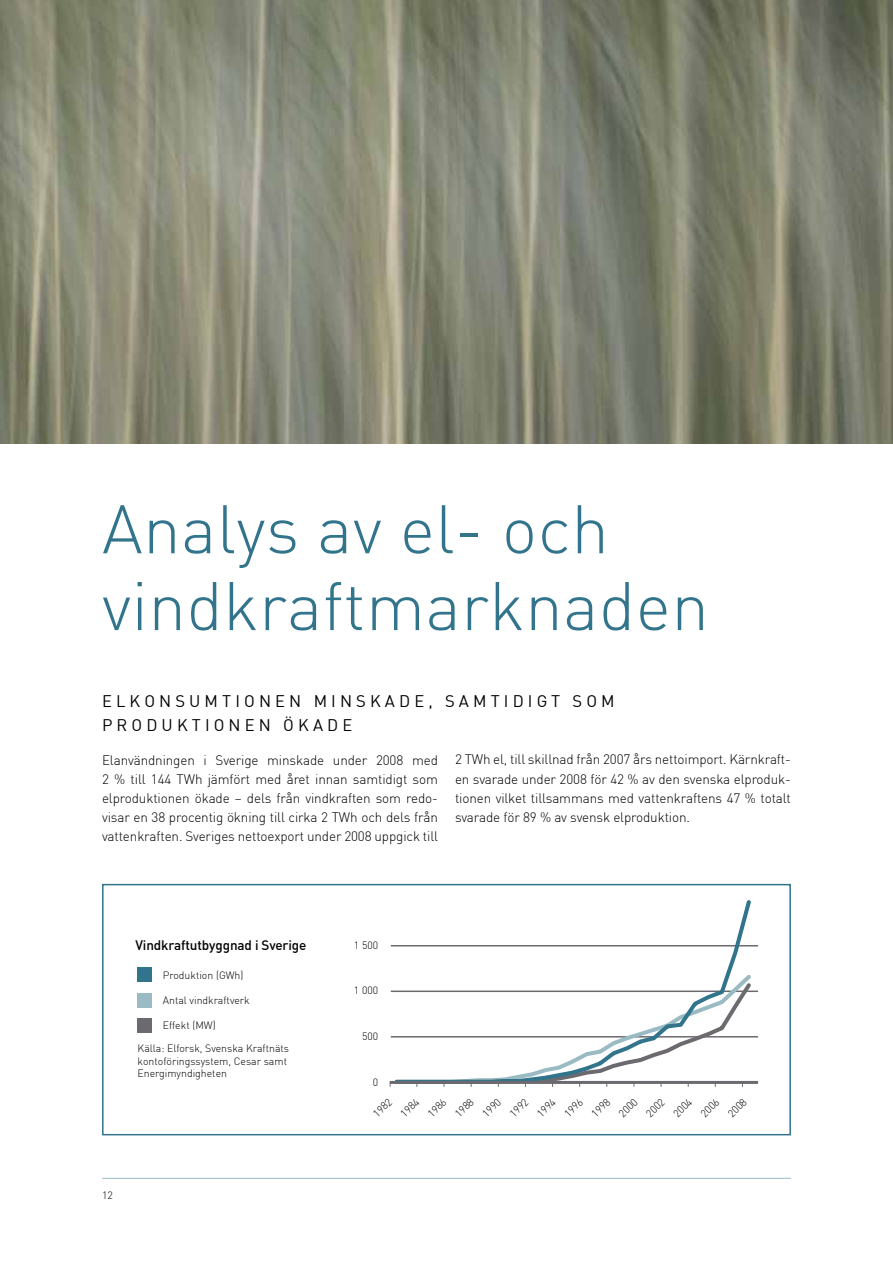
<style>
.page{position:relative;width:893px;height:1263px;background:#fff}
.page>*{position:absolute;margin:0;border:0;box-sizing:border-box;transform-origin:0 0}
.t1{font:300 67.5px/76.8px "DIN";letter-spacing:.005em;color:#31748b}
.t2{font:16.5px "DIN";color:#000}
.t3{font:300 13.5px/19.2px "DIN";letter-spacing:-.01em;color:#000}
.t4{font:500 13.5px "DIN";letter-spacing:-.01em;color:#000}
.t5{font:300 10.5px/12.6px "DIN";color:#000}
</style>
<div class="page">
<hr style="left:102px;top:1178px;width:689px;height:1px;background:#9abbc3">
<hr style="left:391px;top:1036px;width:367px;height:1px;background:#6d6a6f">
<hr style="left:391px;top:990px;width:367px;height:2px;background:#6d6a6f">
<hr style="left:391px;top:945px;width:367px;height:1px;background:#6d6a6f">
<svg style="left:394px;top:900px;width:357px;height:181px"></svg>
<hr style="left:390px;top:1081px;width:368px;height:3px;background:#6d6a6f">
<div style="left:102px;top:884px;width:689px;height:251px;border:2px solid #31748b"></div>
<div style="left:138px;top:968px;width:14px;height:14px;background:#31748b"></div>
<div style="left:138px;top:993px;width:14px;height:14px;background:#9abbc3"></div>
<div style="left:138px;top:1018px;width:14px;height:14px;background:#6c6a6f"></div>
<img style="left:0;top:0;width:893px;height:444px">
<h1 class="t1" style="left:102px;top:490px;width:608px">Analys av el- och vindkraftmarknaden</h1>
<p class="t2" style="left:102px;top:691px;width:30px">ELKONSUMTIONEN</p>
<p class="t2" style="left:314px;top:691px;width:15px">MINSKADE</p>
<p class="t2" style="left:428px;top:691px;width:31px">, SAMTIDIGT</p>
<p class="t2" style="left:573px;top:691px;width:15px">SOM</p>
<p class="t2" style="left:102px;top:715px;width:15px">PRODUKTIONEN</p>
<p class="t2" style="left:283px;top:715px;width:29px">ÖKADE</p>
<p class="t3" style="left:102px;top:750px;width:337px">Elanvändningen i Sverige minskade under 2008 med 2 % till 144 TWh jämfört med året innan samtidigt som elproduktionen ökade – dels från vindkraften som redo&shy;visar en 38 procentig ökning till cirka 2 TWh och dels från vattenkraften. Sveriges nettoexport under 2008 uppgick till</p>
<p class="t3" style="left:455px;top:750px;width:337px">2 TWh el, till skillnad från 2007 års nettoimport. Kärnkraft&shy;en svarade under 2008 för 42 % av den svenska elproduk&shy;tionen vilket tillsammans med vattenkraftens 47 % totalt svarade för 89 % av svensk elproduktion.</p>
<p class="t4" style="left:135px;top:937px;width:172px">Vindkraftutbyggnad i Sverige</p>
<p class="t5" style="left:163px;top:969px;width:82px">Produktion (GWh)</p>
<p class="t5" style="left:163px;top:994px;width:88px">Antal vindkraftverk</p>
<p class="t5" style="left:163px;top:1019px;width:55px">Effekt (MW)</p>
<p class="t5" style="left:138px;top:1042px;width:153px">Källa: Elforsk, Svenska Kraftnäts kontoföringssystem, Cesar samt<br>Energimyndigheten</p>
<p class="t5" style="left:102px;top:1189px;width:12px">12</p>
<p class="t5" style="left:354px;top:938px;width:26px">1 500</p>
<p class="t5" style="left:354px;top:984px;width:26px">1 000</p>
<p class="t5" style="left:362px;top:1030px;width:18px">500</p>
<p class="t5" style="left:373px;top:1076px;width:7px">0</p>
<p class="t5" style="left:370px;top:1111px;width:23px;rotate:-45deg">1982</p>
<p class="t5" style="left:398px;top:1111px;width:23px;rotate:-45deg">1984</p>
<p class="t5" style="left:425px;top:1111px;width:23px;rotate:-45deg">1986</p>
<p class="t5" style="left:452px;top:1111px;width:23px;rotate:-45deg">1988</p>
<p class="t5" style="left:480px;top:1111px;width:23px;rotate:-45deg">1990</p>
<p class="t5" style="left:507px;top:1111px;width:23px;rotate:-45deg">1992</p>
<p class="t5" style="left:534px;top:1111px;width:23px;rotate:-45deg">1994</p>
<p class="t5" style="left:561px;top:1111px;width:23px;rotate:-45deg">1996</p>
<p class="t5" style="left:589px;top:1111px;width:23px;rotate:-45deg">1998</p>
<p class="t5" style="left:616px;top:1111px;width:23px;rotate:-45deg">2000</p>
<p class="t5" style="left:643px;top:1111px;width:23px;rotate:-45deg">2002</p>
<p class="t5" style="left:671px;top:1111px;width:23px;rotate:-45deg">2004</p>
<p class="t5" style="left:698px;top:1111px;width:23px;rotate:-45deg">2006</p>
<p class="t5" style="left:725px;top:1111px;width:23px;rotate:-45deg">2008</p>
</div>
